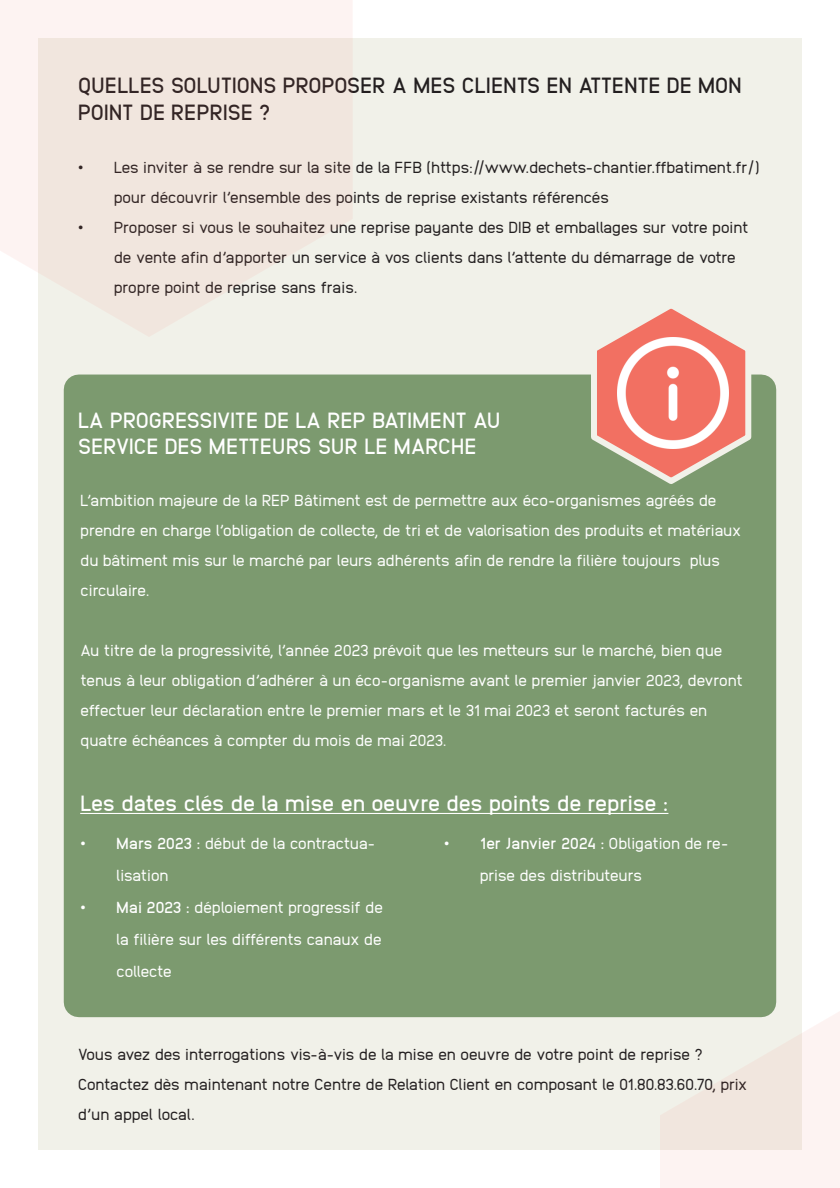
<style>
.page{position:relative;width:840px;height:1188px;background:#fff}
.page>*{position:absolute;margin:0;border:0;box-sizing:border-box;transform-origin:0 0}
.t1{font:700 22px/26.4px "Anodina";letter-spacing:-.02em;color:#231f20}
.t2{font:700 22px/26.4px "Anodina";letter-spacing:-.03em;color:#fff}
.t3{font:700 22px "Anodina";letter-spacing:-.05em;color:#fff}
.t4{font:16px/30px "Anodina";letter-spacing:-.03em;color:#fff}
.t5{font:16px/30px "Anodina";letter-spacing:-.03em;color:#231f20}
.s1{font-weight:700}
</style>
<div class="page">
<div style="left:36px;top:36px;width:768px;height:1116px;background:#f1f1e9;border:2px solid #fff"></div>
<div style="left:64px;top:375px;width:712px;height:642px;background:#7c9a6f"></div>
<svg style="left:586px;top:308px;width:168px;height:180px"></svg>
<svg style="left:0;top:0;width:353px;height:337px;fill:#f1e6de"></svg>
<svg style="left:660px;top:997px;width:180px;height:191px"></svg>
<hr style="left:80px;top:813px;width:588px;height:1px;background:#fff">
<h1 class="t1" style="left:78px;top:74px;width:666px">QUELLES SOLUTIONS PROPOSER A MES CLIENTS EN ATTENTE DE MON<br>POINT DE REPRISE ?</h1>
<p class="t5" style="left:114px;top:153px;width:647px;text-indent:-36px">• Les inviter à se rendre sur la site de la FFB (https://www.dechets-chantier.ffbatiment.fr/) pour découvrir l’ensemble des points de reprise existants référencés</p>
<p class="t5" style="left:114px;top:213px;width:636px;text-indent:-36px">• Proposer si vous le souhaitez une reprise payante des DIB et emballages sur votre point de vente afin d’apporter un service à vos clients dans l’attente du démarrage de votre propre point de reprise sans frais.</p>
<h1 class="t2" style="left:78px;top:408px;width:424px">LA PROGRESSIVITE DE LA REP BATIMENT AU<br>SERVICE DES METTEURS SUR LE MARCHE</h1>
<p class="t4" style="left:80px;top:486px;width:663px">L’ambition majeure de la REP Bâtiment est de permettre aux éco-organismes agréés de prendre en charge l’obligation de collecte, de tri et de valorisation des produits et matériaux du bâtiment mis sur le marché par leurs adhérents afin de rendre la filière toujours plus circulaire.</p>
<p class="t4" style="left:80px;top:636px;width:664px">Au titre de la progressivité, l’année 2023 prévoit que les metteurs sur le marché, bien que tenus à leur obligation d’adhérer à un éco-organisme avant le premier janvier 2023, devront effectuer leur déclaration entre le premier mars et le 31 mai 2023 et seront facturés en quatre échéances à compter du mois de mai 2023.</p>
<h1 class="t3" style="left:80px;top:796px;width:590px">Les dates clés de la mise en oeuvre des points de reprise :</h1>
<p class="t4" style="left:116px;top:828px;width:260px;line-height:32px;text-indent:-36px"><span class="s1">• Mars 2023 :</span> début de la contractua&shy;lisation</p>
<p class="t4" style="left:116px;top:892px;width:269px;line-height:32px;text-align:justify;text-indent:-36px"><span class="s1">• Mai 2023 :</span> déploiement progressif de la filière sur les différents canaux de collecte</p>
<p class="t4" style="left:480px;top:828px;width:250px;line-height:32px;text-indent:-36px"><span class="s1">• 1er Janvier 2024 :</span> Obligation de re&shy;prise des distributeurs</p>
<p class="t5" style="left:78px;top:1040px;width:671px">Vous avez des interrogations vis-à-vis de la mise en oeuvre de votre point de reprise ?<br>Contactez dès maintenant notre Centre de Relation Client en composant le 01.80.83.60.70, prix d’un appel local.</p>
</div>
